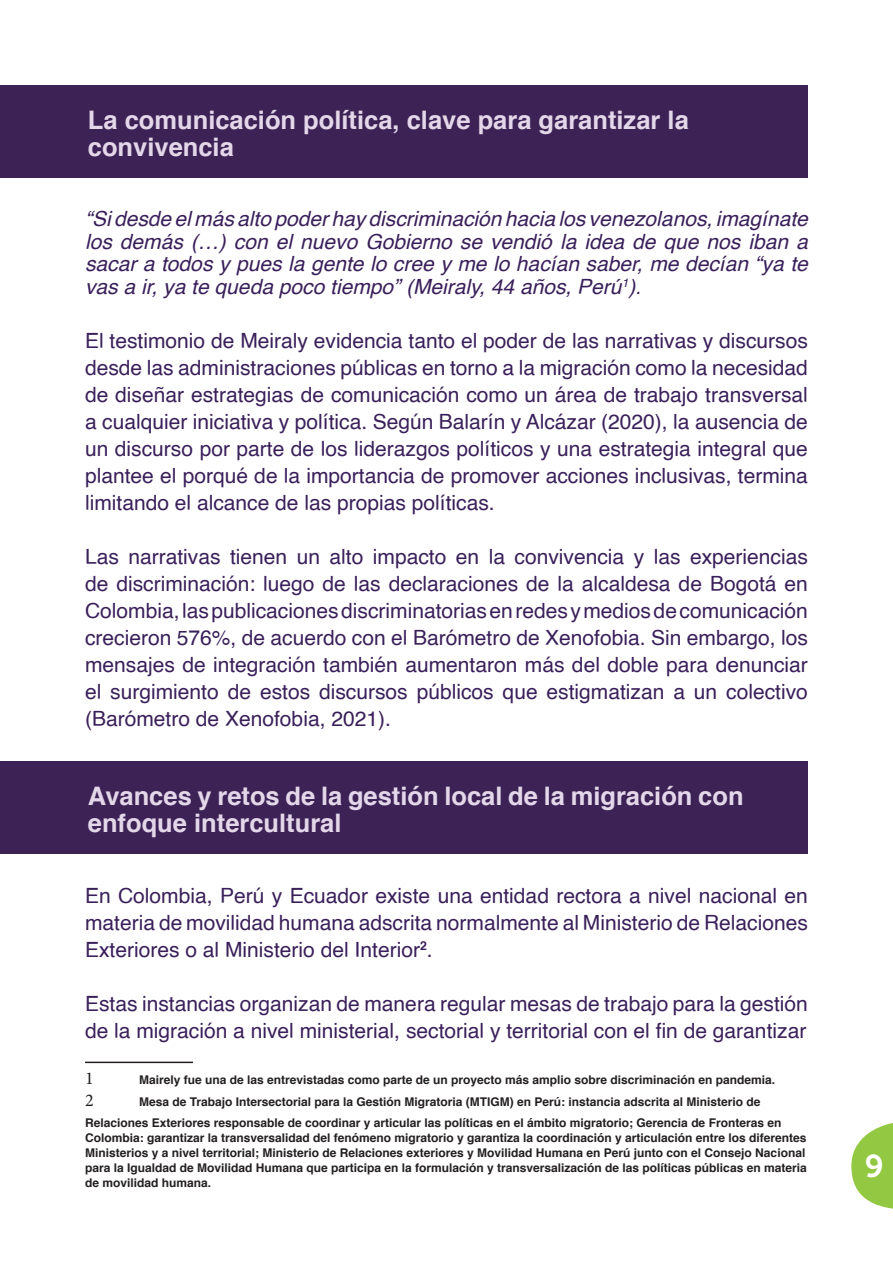
<style>
.page{position:relative;width:893px;height:1263px;background:#fff}
.page>*{position:absolute;margin:0;border:0;box-sizing:border-box;transform-origin:0 0}
.t1{font:31.5px "Museo 700";color:#fff}
.t2{font:700 25.5px/27px "Helvetica";color:#e3d7e9}
.t3{font:21px/27px "Helvetica";color:#3a205a;text-align:justify}
.t4{font:italic 21px/22.5px "Helvetica";color:#3a205a;text-align:justify}
.t5{font:18px "Minion Pro";color:#231f20}
.t6{font:700 12px/15px "Helvetica";color:#231f20}
.s1{font-size:19.5px}
</style>
<div class="page">
<svg style="left:851px;top:1123px;width:42px;height:86px"></svg>
<div style="left:0;top:85px;width:808px;height:93px;background:#3d2256"></div>
<hr style="left:85px;top:1061px;width:108px;height:2px;background:#231f20">
<div style="left:0;top:761px;width:808px;height:93px;background:#3d2256"></div>
<p class="t2" style="left:88px;top:107px;width:602px">La comunicación política, clave para garantizar la</p>
<p class="t2" style="left:88px;top:134px;width:147px">convivencia</p>
<p class="t4" style="left:85px;top:208px;width:724px">“Si desde el más alto poder hay discriminación hacia los venezolanos, imagínate los demás (…) con el nuevo Gobierno se vendió la idea de que nos iban a sacar a todos y pues la gente lo cree y me lo hacían saber, me decían “ya te vas a ir, ya te queda poco tiempo” (Meiraly, 44 años, Perú<sup>1</sup>)<span class="s1">.</span></p>
<p class="t3" style="left:85px;top:327px;width:724px">El testimonio de Meiraly evidencia tanto el poder de las narrativas y discursos desde las administraciones públicas en torno a la migración como la necesidad de diseñar estrategias de comunicación como un área de trabajo transversal a cualquier iniciativa y política. Según Balarín y Alcázar (2020), la ausencia de un discurso por parte de los liderazgos políticos y una estrategia integral que plantee el porqué de la importancia de promover acciones inclusivas, termina limitando el alcance de las propias políticas.</p>
<p class="t3" style="left:85px;top:543px;width:724px">Las narrativas tienen un alto impacto en la convivencia y las experiencias de discriminación: luego de las declaraciones de la alcaldesa de Bogotá en Colombia, las publicaciones discriminatorias en redes y medios de comunicación crecieron 576%, de acuerdo con el Barómetro de Xenofobia. Sin embargo, los mensajes de integración también aumentaron más del doble para denunciar el surgimiento de estos discursos públicos que estigmatizan a un colectivo (Barómetro de Xenofobia, 2021).</p>
<p class="t2" style="left:88px;top:782px;width:657px">Avances y retos de la gestión local de la migración con enfoque intercultural</p>
<p class="t3" style="left:85px;top:882px;width:724px">En Colombia, Perú y Ecuador existe una entidad rectora a nivel nacional en materia de movilidad humana adscrita normalmente al Ministerio de Relaciones Exteriores o al Ministerio del Interior<sup>2</sup>.</p>
<p class="t3" style="left:85px;top:990px;width:724px">Estas instancias organizan de manera regular mesas de trabajo para la gestión de la migración a nivel ministerial, sectorial y territorial con el fin de garantizar</p>
<p class="t5" style="left:85px;top:1066px;width:10px">1</p>
<p class="t6" style="left:139px;top:1072px;width:638px">Mairely fue una de las entrevistadas como parte de un proyecto más amplio sobre discriminación en pandemia.</p>
<p class="t5" style="left:85px;top:1088px;width:10px">2</p>
<p class="t6" style="left:85px;top:1091px;width:698px;line-height:21.6px;text-indent:54px">Mesa de Trabajo Intersectorial para la Gestión Migratoria (MTIGM) en Perú: instancia adscrita al Ministerio de<br>Relaciones Exteriores responsable de coordinar y articular las políticas en el ámbito migratorio; Gerencia de Fronteras en</p>
<p class="t6" style="left:85px;top:1130px;width:723px;text-align:justify">Colombia: garantizar la transversalidad del fenómeno migratorio y garantiza la coordinación y articulación entre los diferentes Ministerios y a nivel territorial; Ministerio de Relaciones exteriores y Movilidad Humana en Perú junto con el Consejo Nacional para la Igualdad de Movilidad Humana que participa en la formulación y transversalización de las políticas públicas en materia de movilidad humana.</p>
<h1 class="t1" style="left:865px;top:1149px;width:20px">9</h1>
</div>
